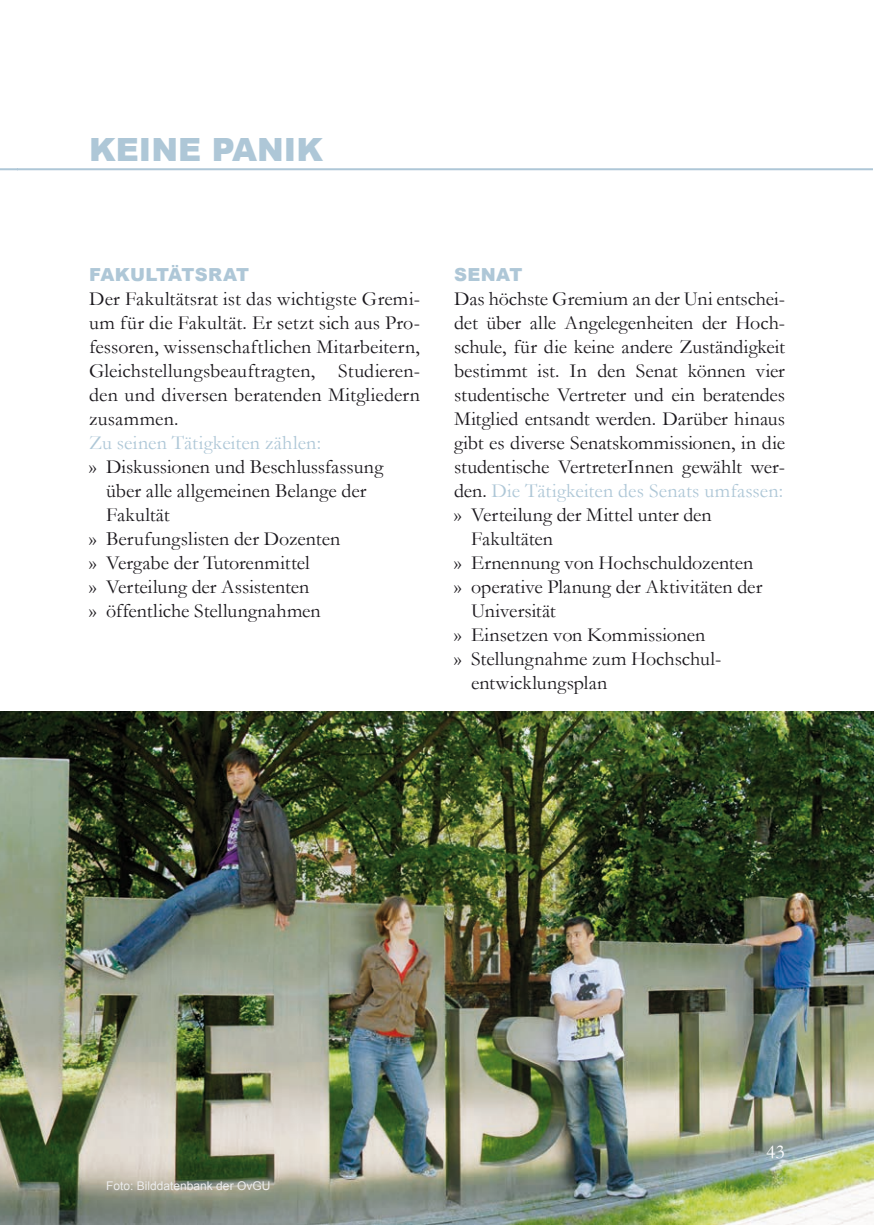
<style>
.page{position:relative;width:874px;height:1225px;background:#fff}
.page>*{position:absolute;margin:0;border:0;box-sizing:border-box;transform-origin:0 0}
.t1{font:900 32px "Arial";color:#aec7d7}
.t2{font:20px/24px "Garamond";color:#1a171c;text-align:justify}
.t3{font:20px "Garamond";letter-spacing:.01em;color:#aec7d7}
.t4{font:20px "Garamond";color:#fff}
.t5{font:900 18px "Arial";letter-spacing:.015em;color:#aec7d7}
.t6{font:12px "Arial";color:#ededee}
.s1{color:#1a171c}
</style>
<div class="page">
<img style="left:0;top:711px;width:873px;height:514px">
<svg style="left:0;top:168px;width:17px;height:2px"></svg>
<hr style="left:17px;top:168px;width:855px;height:2px;background:#aec7d7">
<h1 class="t1" style="left:89px;top:127px;width:235px">KEINE PANIK</h1>
<p class="t5" style="left:89px;top:262px;width:162px">FAKultätSrAt</p>
<p class="t2" style="left:89px;top:287px;width:332px">Der Fakultätsrat ist das wichtigste Gremi&shy;um für die Fakultät. Er setzt sich aus Pro&shy;fessoren, wissenschaftlichen Mitarbeitern, Gleichstellungsbeauftragten, Studieren&shy;den und diversen beratenden Mitgliedern zusammen.</p>
<p class="t3" style="left:89px;top:431px;width:233px">Zu seinen Tätigkeiten zählen:</p>
<p class="t2" style="left:89px;top:455px;width:295px">» Diskussionen und Beschlussfassung</p>
<p class="t2" style="left:106px;top:479px;width:262px">über alle allgemeinen Belange der</p>
<p class="t2" style="left:106px;top:503px;width:65px">Fakultät</p>
<p class="t2" style="left:89px;top:527px;width:252px">» Berufungslisten der Dozenten</p>
<p class="t2" style="left:89px;top:551px;width:222px">» Vergabe der Tutorenmittel</p>
<p class="t2" style="left:89px;top:575px;width:222px">» Verteilung der Assistenten</p>
<p class="t2" style="left:89px;top:599px;width:233px">» öffentliche Stellungnahmen</p>
<p class="t5" style="left:454px;top:262px;width:70px">SENAt</p>
<p class="t2" style="left:454px;top:287px;width:332px">Das höchste Gremium an der Uni entschei-</p>
<p class="t2" style="left:454px;top:311px;width:332px">det über alle Angelegenheiten der Hoch-</p>
<p class="t2" style="left:454px;top:335px;width:332px">schule, für die keine andere Zuständigkeit</p>
<p class="t2" style="left:454px;top:359px;width:332px">bestimmt ist. In den Senat können vier</p>
<p class="t2" style="left:454px;top:383px;width:332px">studentische Vertreter und ein beratendes</p>
<p class="t2" style="left:454px;top:407px;width:332px">Mitglied entsandt werden. Darüber hinaus</p>
<p class="t2" style="left:454px;top:431px;width:332px">gibt es diverse Senatskommissionen, in die</p>
<p class="t2" style="left:454px;top:455px;width:332px">studentische VertreterInnen gewählt wer-</p>
<p class="t3" style="left:454px;top:479px;width:330px"><span class="s1">den.</span> Die Tätigkeiten des Senats umfassen:</p>
<p class="t2" style="left:454px;top:503px;width:259px">» Verteilung der Mittel unter den</p>
<p class="t2" style="left:471px;top:527px;width:83px">Fakultäten</p>
<p class="t2" style="left:454px;top:551px;width:300px">» Ernennung von Hochschuldozenten</p>
<p class="t2" style="left:454px;top:575px;width:309px">» operative Planung der Aktivitäten der</p>
<p class="t2" style="left:471px;top:599px;width:86px">Universität</p>
<p class="t2" style="left:454px;top:623px;width:253px">» Einsetzen von Kommissionen</p>
<p class="t2" style="left:454px;top:647px;width:268px">» Stellungnahme zum Hochschul-</p>
<p class="t2" style="left:471px;top:671px;width:138px">entwicklungsplan</p>
<p class="t6" style="left:106px;top:1178px;width:166px">Foto: Bilddatenbank der OvGU</p>
<p class="t4" style="left:765px;top:1139px;width:20px">43</p>
</div>
